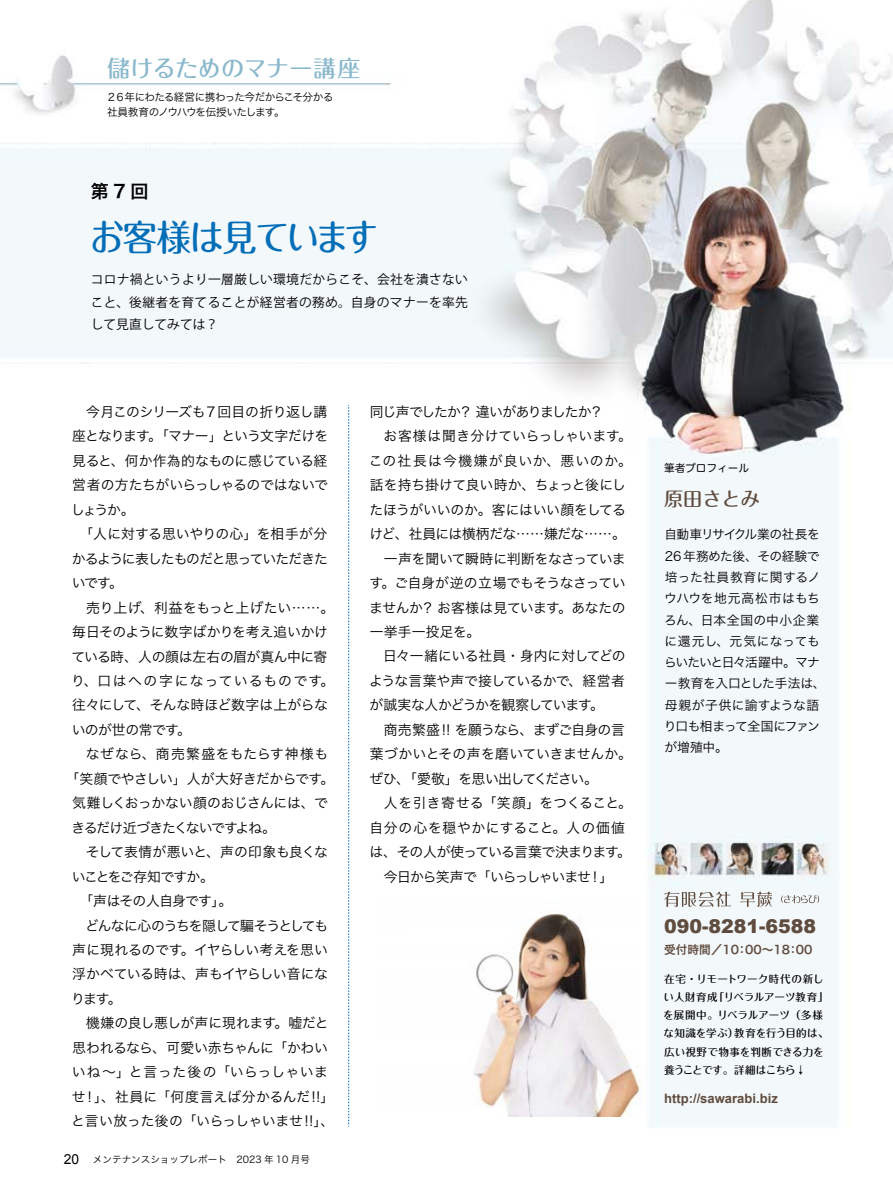
<style>
.page{position:relative;width:893px;height:1191px;background:#fff}
.page>*{position:absolute;margin:0;border:0;box-sizing:border-box;transform-origin:0 0}
.t1{font:500 36.15px "Maru Fo Pro";letter-spacing:-.06em;color:#036eb8;scale:.96 1}
.t2{font:500 23.1px "Maru Fo Pro";letter-spacing:-.005em;color:#8ab9cc}
.t3{font:500 19.2px "Maru Fo Pro";color:#604c3f}
.t4{font:900 19.05px "Arial";color:#604c3f}
.t5{font:18px "Hira Kaku Pro W6";color:#000}
.t6{font:13.8px/24.5px "Hira Kaku Pro W3";letter-spacing:-.025em;color:#000}
.t7{font:13.8px "Hira Kaku Pro W3";letter-spacing:-.06em;color:#000}
.t8{font:13.8px "Hira Kaku Pro W3";letter-spacing:.005em;color:#000}
.t9{font:13.8px "Hira Kaku Pro W3";letter-spacing:-.07em;color:#000}
.t10{font:13.8px "Hira Kaku Pro W3";letter-spacing:-.08em;color:#000}
.t11{font:13.8px "Hira Kaku Pro W3";letter-spacing:-.005em;color:#000}
.t12{font:13.8px "Hira Kaku Pro W3";letter-spacing:.09em;color:#000}
.t13{font:13.8px "Hira Kaku Pro W3";letter-spacing:.055em;color:#000}
.t14{font:13.8px "Hira Kaku Pro W3";letter-spacing:.045em;color:#000}
.t15{font:13.8px "Hira Kaku Pro W3";letter-spacing:-.075em;color:#000}
.t16{font:700 13.05px "Arial";color:#604c3f}
.t17{font:12.75px/21.3px "Hira Kaku Pro W3";letter-spacing:-.01em;color:#000}
.t18{font:12.75px/22.4px "Koz Go Pro";letter-spacing:.025em;color:#000;text-align:justify}
.t19{font:11.7px "Hira Kaku Pro W6";color:#604c3f}
.t20{font:10.65px/14.9px "Hira Kaku Pro W3";letter-spacing:-.07em;color:#000}
.t21{font:10.65px "Hira Maru Pro W4";color:#000}
.t22{font:500 10.5px/18.1px "Maru Fo Pro";letter-spacing:.005em;color:#000}
.t23{font:9.6px "Hira Kaku Pro N W3";color:#040000}
.s1{font-family:"Arial";font-size:13.8px;color:#000}
</style>
<div class="page">
<img style="left:0;top:0;width:893px;height:1128px">
<svg style="left:348px;top:405px;width:1px;height:721px"></svg>
<svg style="left:664px;top:891px;width:108px;height:16px"></svg>
<svg style="left:781px;top:895px;width:38px;height:8px"></svg>
<img style="left:378px;top:900px;width:267px;height:216px">
<h2 class="t2" style="left:107px;top:50px;width:255px">儲けるためのマナー講座</h2>
<p class="t20" style="left:106px;top:88px;width:229px">２６年にわたる経営に携わった今だからこそ分かる社員教育のノウハウを伝授いたします。</p>
<h3 class="t5" style="left:91px;top:175px;width:59px">第7回</h3>
<h1 class="t1" style="left:89px;top:208px;width:303px">お客様は見ています</h1>
<p class="t18" style="left:91px;top:269px;width:379px">コロナ禍というより一層厳しい環境だからこそ、会社を潰さないこと、後継者を育てることが経営者の務め。自身のマナーを率先して見直してみては？</p>
<p class="t6" style="left:72px;top:398px;width:257px">　今月このシリーズも７回目の折り返し講</p>
<p class="t7" style="left:72px;top:424px;width:257px">座となります。「マナー」という文字だけを</p>
<p class="t6" style="left:72px;top:447px;width:257px">見ると、何か作為的なものに感じている経</p>
<p class="t6" style="left:72px;top:472px;width:257px">営者の方たちがいらっしゃるのではないで</p>
<p class="t6" style="left:71px;top:496px;width:65px">しょうか。</p>
<p class="t8" style="left:72px;top:522px;width:257px">　「人に対する思いやりの心」を相手が分</p>
<p class="t9" style="left:72px;top:546px;width:258px">かるように表したものだと思っていただきた</p>
<p class="t6" style="left:72px;top:570px;width:53px">いです。</p>
<p class="t6" style="left:72px;top:594px;width:264px">　売り上げ、利益をもっと上げたい……。</p>
<p class="t6" style="left:72px;top:618px;width:257px">毎日そのように数字ばかりを考え追いかけ</p>
<p class="t6" style="left:72px;top:643px;width:257px">ている時、人の顔は左右の眉が真ん中に寄</p>
<p class="t12" style="left:71px;top:668px;width:265px">り、口はへの字になっているものです。</p>
<p class="t6" style="left:72px;top:692px;width:257px">往々にして、そんな時ほど数字は上がらな</p>
<p class="t6" style="left:72px;top:716px;width:121px">いのが世の常です。</p>
<p class="t13" style="left:72px;top:742px;width:258px">　なぜなら、商売繁盛をもたらす神様も</p>
<p class="t6" style="left:65px;top:765px;width:270px">「笑顔でやさしい」人が大好きだからです。</p>
<p class="t6" style="left:72px;top:790px;width:257px">気難しくおっかない顔のおじさんには、で</p>
<p class="t15" style="left:72px;top:815px;width:206px">きるだけ近づきたくないですよね。</p>
<p class="t11" style="left:72px;top:839px;width:257px">　そして表情が悪いと、声の印象も良くな</p>
<p class="t7" style="left:72px;top:864px;width:144px">いことをご存知ですか。</p>
<p class="t7" style="left:72px;top:888px;width:162px">　「声はその人自身です」。</p>
<p class="t10" style="left:72px;top:913px;width:258px">　どんなに心のうちを隠して騙そうとしても</p>
<p class="t6" style="left:72px;top:936px;width:257px">声に現れるのです。イヤらしい考えを思い</p>
<p class="t6" style="left:72px;top:961px;width:257px">浮かべている時は、声もイヤらしい音にな</p>
<p class="t6" style="left:71px;top:985px;width:52px">ります。</p>
<p class="t6" style="left:72px;top:1010px;width:258px">　機嫌の良し悪しが声に現れます。嘘だと</p>
<p class="t6" style="left:72px;top:1034px;width:257px">思われるなら、可愛い赤ちゃんに「かわい</p>
<p class="t14" style="left:72px;top:1059px;width:258px">いね～」と言った後の「いらっしゃいま</p>
<p class="t8" style="left:72px;top:1084px;width:264px">せ！」、社員に「何度言えば分かるんだ!!」</p>
<p class="t6" style="left:71px;top:1107px;width:265px">と言い放った後の「いらっしゃいませ!!」、</p>
<p class="t23" style="left:64px;top:1150px;width:248px"><span class="s1">20</span> メンテナンスショップレポート　2023 年 10 月号</p>
<p class="t6" style="left:369px;top:398px;width:265px">同じ声でしたか？ 違いがありましたか？<br>　お客様は聞き分けていらっしゃいます。この社長は今機嫌が良いか、悪いのか。話を持ち掛けて良い時か、ちょっと後にしたほうがいいのか。客にはいい顔をしてるけど、社員には横柄だな……嫌だな……。　一声を聞いて瞬時に判断をなさっています。ご自身が逆の立場でもそうなさっていませんか？ お客様は見ています。あなたの一挙手一投足を。<br>　日々一緒にいる社員・身内に対してどのような言葉や声で接しているかで、経営者が誠実な人かどうかを観察しています。<br>　商売繁盛 !! を願うなら、まずご自身の言葉づかいとその声を磨いていきませんか。ぜひ、「愛敬」を思い出してください。<br>　人を引き寄せる「笑顔」をつくること。自分の心を穏やかにすること。人の価値は、その人が使っている言葉で決まります。　今日から笑声で「いらっしゃいませ！」</p>
<p class="t21" style="left:664px;top:459px;width:87px">筆者プロフィール</p>
<h3 class="t3" style="left:664px;top:484px;width:97px">原田さとみ</h3>
<p class="t17" style="left:664px;top:523px;width:163px">自動車リサイクル業の社長を<br>26年務めた後、その経験で培った社員教育に関するノウハウを地元高松市はもちろん、日本全国の中小企業に還元し、元気になってもらいたいと日々活躍中。マナー教育を入口とした手法は、母親が子供に諭すような語り口も相まって全国にファンが増殖中。</p>
<h3 class="t4" style="left:664px;top:912px;width:153px">090-8281-6588</h3>
<p class="t19" style="left:664px;top:939px;width:150px">受付時間／10：00～18：00</p>
<p class="t22" style="left:663px;top:969px;width:167px">在宅・リモートワーク時代の新しい人財育成「リベラルアーツ教育」を展開中。リベラルアーツ（多様な知識を学ぶ）教育を行う目的は、広い視野で物事を判断できる力を養うことです。詳細はこちら↓</p>
<p class="t16" style="left:664px;top:1089px;width:115px">http://sawarabi.biz</p>
</div>
